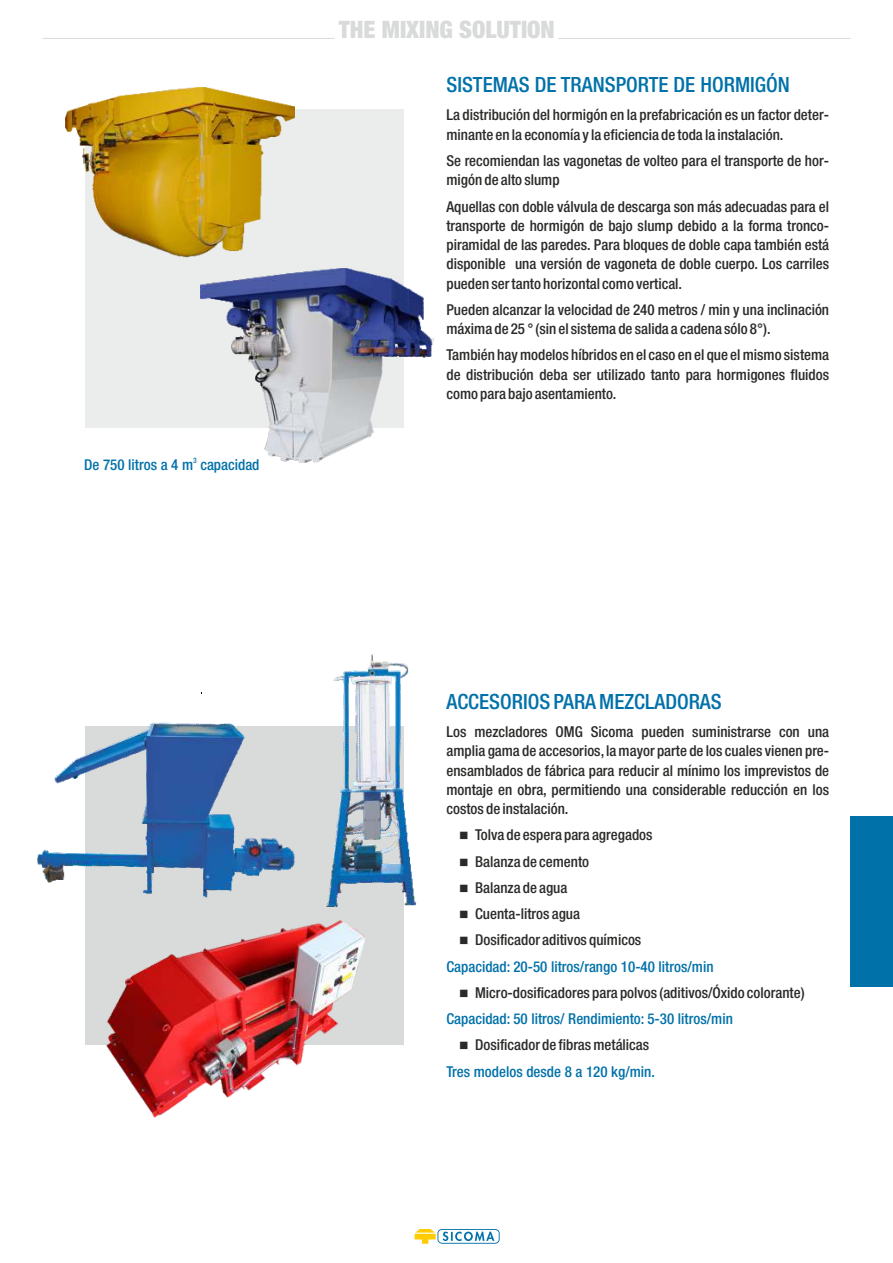
<style>
.page{position:relative;width:893px;height:1263px;background:#fff}
.page>*{position:absolute;margin:0;border:0;box-sizing:border-box;transform-origin:0 0}
.t1{font:900 condensed 24px "Helvetica Neue LT";color:#d9dada}
.t2{font:500 condensed 21px "Helvetica Neue LT";color:#0071a9}
.t3{font:500 condensed 15px/19.2px "Helvetica Neue LT";color:#2b2a29}
.t4{font:500 condensed 15px/26.2px "Helvetica Neue LT";color:#0071a9}
.t5{font:500 condensed 7.5px "Helvetica Neue LT";color:#0071a9}
.s1{color:#2b2a29}
.s2{color:#0071a9}
</style>
<div class="page">
<div style="left:85px;top:726px;width:319px;height:319px;background:#d9dada"></div>
<div style="left:85px;top:109px;width:319px;height:319px;background:#ebecec"></div>
<div style="left:850px;top:816px;width:43px;height:170px;background:#0071a9"></div>
<svg style="left:415px;top:1229px;width:85px;height:15px"></svg>
<img style="left:65px;top:88px;width:230px;height:170px">
<img style="left:200px;top:269px;width:233px;height:193px">
<hr style="left:43px;top:38px;width:292px;height:1px;background:#d9dada">
<hr style="left:558px;top:38px;width:292px;height:1px;background:#d9dada">
<img style="left:326px;top:654px;width:91px;height:253px">
<img style="left:36px;top:722px;width:259px;height:176px">
<img style="left:106px;top:921px;width:258px;height:196px">
<p class="t5" style="left:193px;top:455px;width:5px">3</p>
<p class="t4" style="left:84px;top:451px;width:177px">De 750 litros a 4 m capacidad</p>
<h1 class="t1" style="left:339px;top:15px;width:218px">THE MIXING SOLUTION</h1>
<h2 class="t2" style="left:446px;top:72px;width:345px">SISTEMAS DE TRANSPORTE DE HORMIGÓN</h2>
<p class="t3" style="left:446px;top:105px;width:384px">La distribución del hormigón en la prefabricación es un factor deter&shy;minante en la economía y la eficiencia de toda la instalación.</p>
<p class="t3" style="left:446px;top:151px;width:384px">Se recomiendan las vagonetas de volteo para el transporte de hor&shy;migón de alto slump</p>
<p class="t3" style="left:446px;top:196px;width:384px;text-align:justify">Aquellas con doble válvula de descarga son más adecuadas para el transporte de hormigón de bajo slump debido a la forma tronco&shy;piramidal de las paredes. Para bloques de doble capa también está disponible una versión de vagoneta de doble cuerpo. Los carriles pueden ser tanto horizontal como vertical.</p>
<p class="t3" style="left:446px;top:300px;width:384px">Pueden alcanzar la velocidad de 240 metros / min y una inclinación máxima de 25 ° (sin el sistema de salida a cadena sólo 8°).</p>
<p class="t3" style="left:446px;top:345px;width:384px;text-align:justify">También hay modelos híbridos en el caso en el que el mismo sistema de distribución deba ser utilizado tanto para hormigones fluidos como para bajo asentamiento.</p>
<h2 class="t2" style="left:446px;top:689px;width:277px">ACCESORIOS PARA MEZCLADORAS</h2>
<p class="t3" style="left:446px;top:722px;width:384px;text-align:justify">Los mezcladores OMG Sicoma pueden suministrarse con una amplia gama de accesorios,la mayor parte de los cuales vienen pre&shy;ensamblados de fábrica para reducir al mínimo los imprevistos de montaje en obra, permitiendo una considerable reducción en los costos de instalación.</p>
<p class="t3" style="left:459px;top:825px;width:195px">■ Tolva de espera para agregados</p>
<p class="t3" style="left:459px;top:851px;width:131px">■ Balanza de cemento</p>
<p class="t3" style="left:459px;top:878px;width:110px">■ Balanza de agua</p>
<p class="t3" style="left:459px;top:904px;width:122px">■ Cuenta-litros agua</p>
<p class="t4" style="left:446px;top:927px;width:269px;text-indent:13px"><span class="s1">■ Dosificador aditivos químicos<br></span>Capacidad: 20-50 litros/rango 10-40 litros/min</p>
<p class="t3" style="left:446px;top:979px;width:360px;line-height:26.2px;text-indent:13px">■ Micro-dosificadores para polvos (aditivos/Óxido colorante)<br><span class="s2">Capacidad: 50 litros/ Rendimiento: 5-30 litros/min</span></p>
<p class="t3" style="left:446px;top:1032px;width:210px;line-height:26.2px;text-align:center">■ Dosificador de fibras metálicas<br><span class="s2">Tres modelos desde 8 a 120 kg/min.</span></p>
</div>
